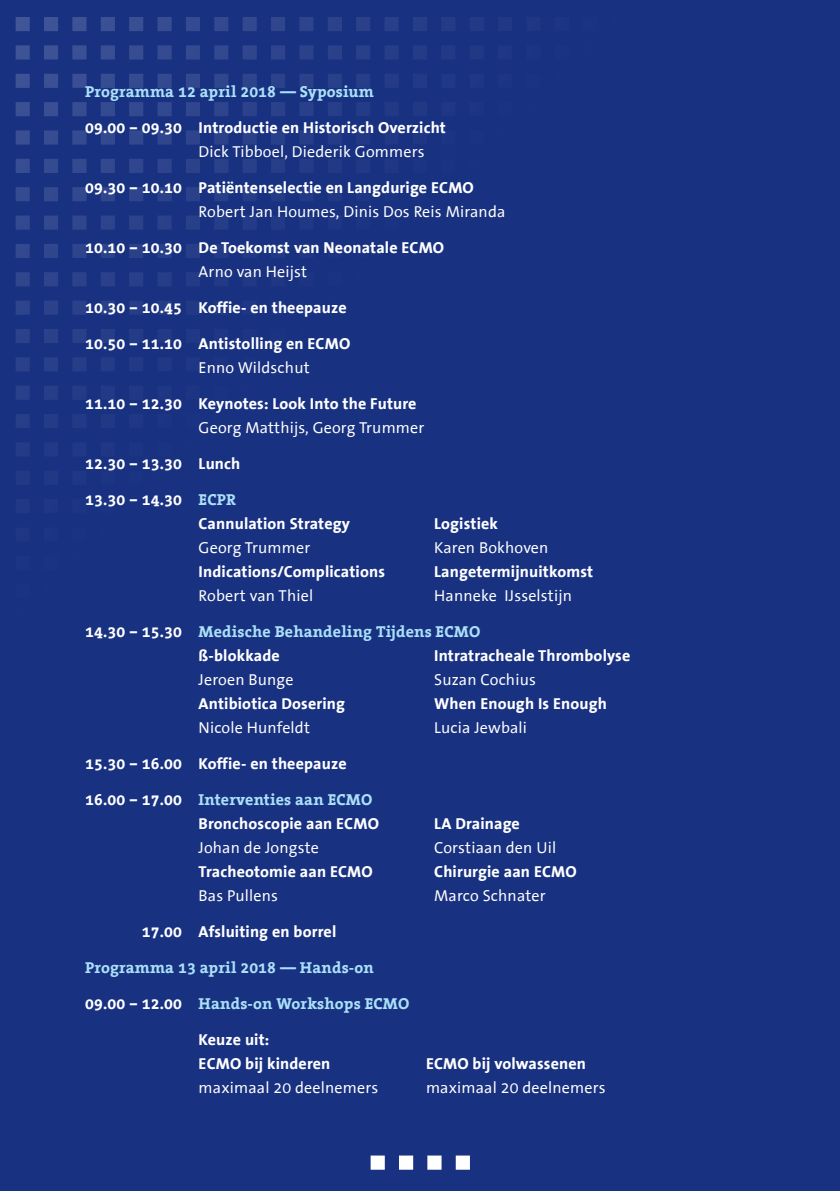
<style>
.page{position:relative;width:840px;height:1191px;background:#fff}
.page>*{position:absolute;margin:0;border:0;box-sizing:border-box;transform-origin:0 0}
.t1{font:700 16px/24px "The Sans Office";letter-spacing:.01em;color:#fff}
.t2{font:16px/24px "The Sans Office";letter-spacing:.01em;color:#fff}
.t3{font:700 16px "The Serif Office";letter-spacing:.01em;color:#aae0f9}
.t4{font:700 16px "The Serif Office";letter-spacing:.01em;color:#fff}
.s1{font-family:"The Serif Office"}
.s2{font-family:"The Sans Office"}
.s3{color:#aae0f9}
.s4{font-weight:400}
.s5{color:#fff}
.s6{font-family:"The Serif Office";color:#183181}
.s7{font-weight:700}
</style>
<div class="page">
<div style="left:0;top:0;width:839px;height:1191px;background:#183181"></div>
<svg style="left:16px;top:17px;width:456px;height:456px"></svg>
<svg style="left:370px;top:1155px;width:99px;height:14px"></svg>
<p class="t3" style="left:85px;top:83px;width:290px">Programma 12 april 2018 — Syposium</p>
<p class="t1" style="left:85px;top:116px;width:362px"><span class="s1">09.00 – 09.30</span> Introductie en Historisch Overzicht</p>
<p class="t2" style="left:198px;top:140px;width:227px">Dick Tibboel, Diederik Gommers</p>
<p class="t1" style="left:85px;top:176px;width:390px"><span class="s1">09.30 – 10.10</span> Patiëntenselectie en Langdurige ECMO</p>
<p class="t2" style="left:198px;top:200px;width:308px">Robert Jan Houmes, Dinis Dos Reis Miranda</p>
<p class="t1" style="left:85px;top:236px;width:360px"><span class="s1">10.10 – 10.30</span> De Toekomst van Neonatale ECMO</p>
<p class="t2" style="left:198px;top:260px;width:110px">Arno van Heijst</p>
<p class="t1" style="left:85px;top:296px;width:263px"><span class="s1">10.30 – 10.45</span> Koffie- en theepauze</p>
<p class="t1" style="left:85px;top:332px;width:266px"><span class="s1">10.50 – 11.10</span> Antistolling en ECMO</p>
<p class="t2" style="left:198px;top:356px;width:112px">Enno Wildschut</p>
<p class="t1" style="left:85px;top:392px;width:333px"><span class="s1">11.10 – 12.30</span> Keynotes: Look Into the Future</p>
<p class="t2" style="left:198px;top:416px;width:227px">Georg Matthijs, Georg Trummer</p>
<p class="t4" style="left:85px;top:455px;width:157px">12.30 – 13.30 <span class="s2">Lunch</span></p>
<p class="t4" style="left:85px;top:491px;width:152px">13.30 – 14.30 <span class="s3">ECPR</span></p>
<p class="t1" style="left:198px;top:512px;width:153px">Cannulation Strategy</p>
<p class="t2" style="left:198px;top:536px;width:113px">Georg Trummer</p>
<p class="t1" style="left:198px;top:560px;width:188px">Indications/Complications</p>
<p class="t2" style="left:198px;top:584px;width:116px">Robert van Thiel</p>
<p class="t1" style="left:434px;top:512px;width:65px">Logistiek</p>
<p class="t2" style="left:434px;top:536px;width:116px">Karen Bokhoven</p>
<p class="t1" style="left:434px;top:560px;width:160px">Langetermijnuitkomst<br><span class="s4">Hanneke IJsselstijn</span></p>
<p class="t3" style="left:85px;top:623px;width:396px"><span class="s5">14.30 – 15.30</span> Medische Behandeling Tijdens ECMO</p>
<p class="t1" style="left:198px;top:644px;width:83px">ß-blokkade</p>
<p class="t2" style="left:198px;top:668px;width:96px">Jeroen Bunge</p>
<p class="t1" style="left:198px;top:692px;width:148px">Antibiotica Dosering</p>
<p class="t2" style="left:198px;top:716px;width:113px">Nicole Hunfeldt</p>
<p class="t1" style="left:434px;top:644px;width:197px">Intratracheale Thrombolyse</p>
<p class="t2" style="left:434px;top:668px;width:103px">Suzan Cochius</p>
<p class="t1" style="left:434px;top:692px;width:174px">When Enough Is Enough<br><span class="s4">Lucia Jewbali</span></p>
<p class="t1" style="left:85px;top:752px;width:263px"><span class="s1">15.30 – 16.00</span> Koffie- en theepauze</p>
<p class="t3" style="left:85px;top:791px;width:288px"><span class="s5">16.00 – 17.00</span> Interventies aan ECMO</p>
<p class="t1" style="left:198px;top:812px;width:182px">Bronchoscopie aan ECMO</p>
<p class="t2" style="left:198px;top:836px;width:122px">Johan de Jongste</p>
<p class="t1" style="left:198px;top:860px;width:175px">Tracheotomie aan ECMO<br><span class="s4">Bas Pullens</span></p>
<p class="t1" style="left:434px;top:812px;width:87px">LA Drainage</p>
<p class="t2" style="left:434px;top:836px;width:123px">Corstiaan den Uil</p>
<p class="t1" style="left:434px;top:860px;width:144px">Chirurgie aan ECMO</p>
<p class="t2" style="left:434px;top:884px;width:113px">Marco Schnater</p>
<p class="t1" style="left:85px;top:920px;width:252px"><span class="s6">16.00 –</span> <span class="s1">17.00</span> Afsluiting en borrel</p>
<p class="t3" style="left:85px;top:959px;width:290px">Programma 13 april 2018 — Hands-on</p>
<p class="t3" style="left:85px;top:995px;width:325px"><span class="s5">09.00 – 12.00</span> Hands-on Workshops ECMO</p>
<p class="t1" style="left:198px;top:1028px;width:72px">Keuze uit:</p>
<p class="t2" style="left:198px;top:1052px;width:181px"><span class="s7">ECMO bij kinderen </span>maximaal 20 deelnemers</p>
<p class="t2" style="left:426px;top:1052px;width:181px"><span class="s7">ECMO bij volwassenen </span>maximaal 20 deelnemers</p>
</div>
